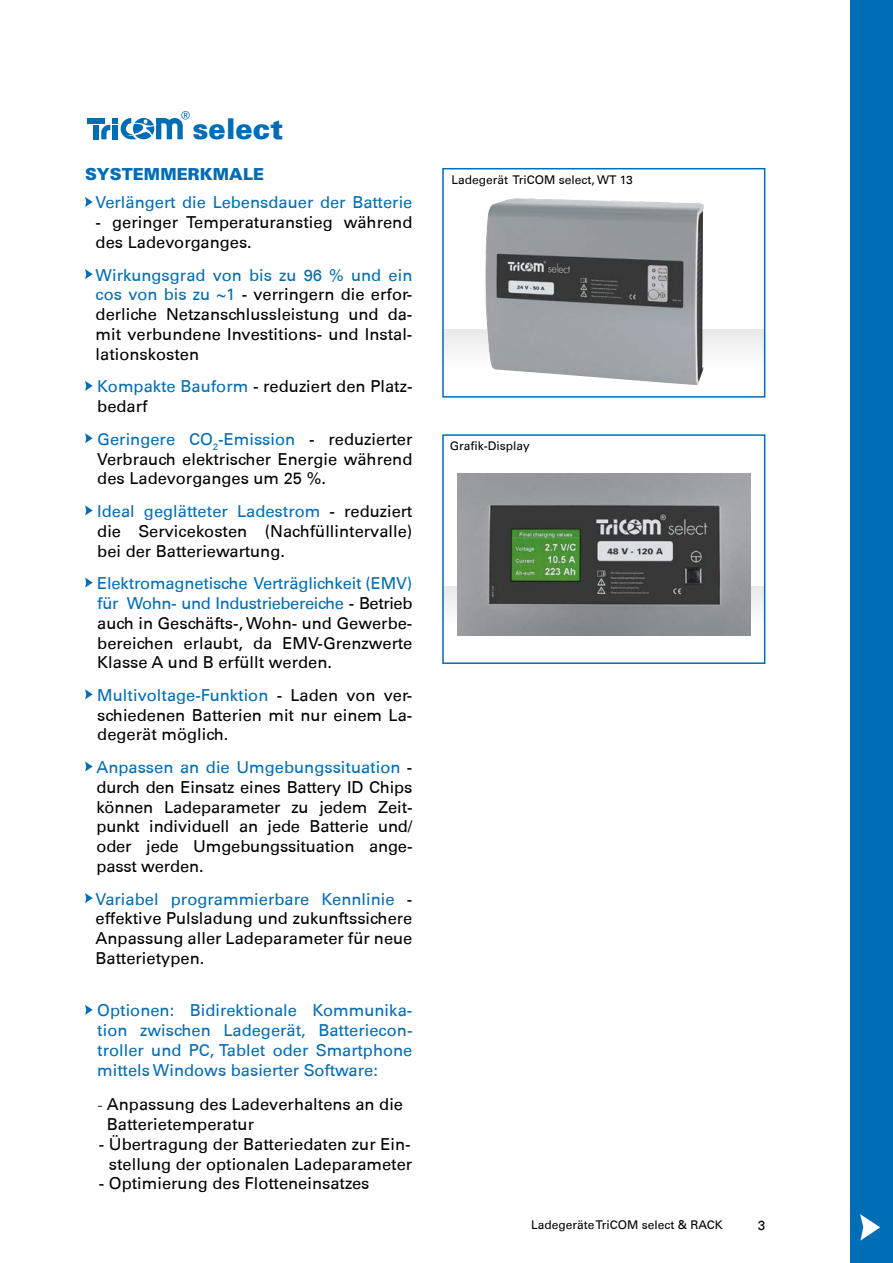
<style>
.page{position:relative;width:893px;height:1263px;background:#fff}
.page>*{position:absolute;margin:0;border:0;box-sizing:border-box;transform-origin:0 0}
.t1{font:900 28.5px "Univers";color:#006db7}
.t2{font:16.5px/19.8px "Univers 55 Roman";color:#000;text-align:justify}
.t3{font:16.5px/19.8px "Univers 55 Roman";color:#006db7;text-align:justify}
.t4{font:900 16.5px "Univers";color:#006db7}
.t5{font:13.5px "Univers 55 Roman";color:#000}
.t6{font:12px "Univers 55 Roman";color:#000}
.s1{color:#006db7}
.s2{font-family:"Minion Pro"}
</style>
<div class="page">
<div style="left:850px;top:0;width:43px;height:1263px;background:#006db7"></div>
<svg style="left:860px;top:1214px;width:20px;height:26px"></svg>
<div style="left:443px;top:586px;width:322px;height:38px;background:#f3f3f3"></div>
<div style="left:442px;top:434px;width:323px;height:230px;border:2px solid #006db7"></div>
<img style="left:457px;top:474px;width:293px;height:161px">
<svg style="left:85px;top:197px;width:8px;height:10px"></svg>
<svg style="left:85px;top:269px;width:8px;height:10px"></svg>
<svg style="left:85px;top:381px;width:8px;height:10px"></svg>
<svg style="left:85px;top:433px;width:8px;height:10px"></svg>
<svg style="left:85px;top:505px;width:8px;height:10px"></svg>
<svg style="left:85px;top:577px;width:8px;height:11px"></svg>
<svg style="left:85px;top:689px;width:8px;height:10px"></svg>
<svg style="left:85px;top:761px;width:8px;height:10px"></svg>
<svg style="left:85px;top:893px;width:8px;height:10px"></svg>
<svg style="left:85px;top:1005px;width:8px;height:10px"></svg>
<div style="left:443px;top:329px;width:322px;height:38px;background:#f3f3f3"></div>
<div style="left:442px;top:168px;width:323px;height:230px;border:2px solid #006db7"></div>
<img style="left:485px;top:198px;width:219px;height:187px">
<div style="left:87px;top:118px;width:17px;height:5px;background:#006db7"></div>
<div style="left:93px;top:125px;width:5px;height:14px;background:#006db7"></div>
<svg style="left:101px;top:111px;width:89px;height:29px"></svg>
<h1 class="t1" style="left:193px;top:110px;width:92px">select</h1>
<p class="t4" style="left:85px;top:163px;width:181px">SYSTEMMERKMALE</p>
<p class="t3" style="left:96px;top:193px;width:318px">Verlängert die Lebensdauer der Batterie</p>
<p class="t2" style="left:96px;top:213px;width:318px">- geringer Temperaturanstieg während des Ladevorganges.</p>
<p class="t2" style="left:96px;top:265px;width:318px"><span class="s1">Wirkungsgrad von bis zu 96 % und ein cos von bis zu ~1</span> - verringern die erfor&shy;derliche Netzanschlussleistung und da&shy;mit verbundene Investitions- und Instal&shy;lationskosten</p>
<p class="t2" style="left:97px;top:377px;width:317px"><span class="s1">Kompakte Bauform</span> - reduziert den Platz&shy;bedarf</p>
<p class="t2" style="left:97px;top:429px;width:317px"><span class="s1">Geringere CO</span><sub>2</sub><span class="s1">-Emission</span> - reduzierter Verbrauch elektrischer Energie während des Ladevorganges um 25 %.</p>
<p class="t2" style="left:97px;top:501px;width:317px"><span class="s1">Ideal geglätteter Ladestrom</span> - reduziert die Servicekosten (Nachfüllintervalle) bei der Batteriewartung.</p>
<p class="t2" style="left:97px;top:573px;width:317px"><span class="s1">Elektromagnetische Verträglichkeit (EMV) für Wohn- und Industriebereiche</span> - Betrieb auch in Geschäfts-, Wohn- und Gewerbe&shy;bereichen erlaubt, da EMV-Grenzwerte Klasse A und B erfüllt werden.</p>
<p class="t2" style="left:97px;top:685px;width:317px"><span class="s1">Multivoltage-Funktion</span> - Laden von ver&shy;schiedenen Batterien mit nur einem La&shy;degerät möglich.</p>
<p class="t2" style="left:96px;top:757px;width:318px"><span class="s1">Anpassen an die Umgebungssituation</span> - durch den Einsatz eines Battery ID Chips können Ladeparameter zu jedem Zeit&shy;punkt individuell an jede Batterie und/ oder jede Umgebungssituation ange&shy;passt werden.</p>
<p class="t2" style="left:96px;top:889px;width:318px"><span class="s1">Variabel programmierbare Kennlinie</span> - effektive Pulsladung und zukunftssichere Anpassung aller Ladeparameter für neue Batterietypen.</p>
<p class="t3" style="left:97px;top:1001px;width:317px">Optionen: Bidirektionale Kommunika&shy;tion zwischen Ladegerät, Batteriecon&shy;troller und PC, Tablet oder Smartphone mittels Windows basierter Software:</p>
<p class="t2" style="left:107px;top:1094px;width:298px;text-indent:-10px"><span class="s2">-</span> Anpassung des Ladeverhaltens an die<br>Batterietemperatur</p>
<p class="t2" style="left:99px;top:1134px;width:315px;text-align:right">- Übertragung der Batteriedaten zur Ein&shy;stellung der optionalen Ladeparameter</p>
<p class="t2" style="left:99px;top:1174px;width:272px">- Optimierung des Flotteneinsatzes</p>
<p class="t6" style="left:451px;top:173px;width:183px">Ladegerät TriCOM select, WT 13</p>
<p class="t6" style="left:450px;top:439px;width:82px">Grafik-Display</p>
<p class="t6" style="left:531px;top:1217px;width:193px">Ladegeräte TriCOM select &amp; RACK</p>
<p class="t5" style="left:758px;top:1217px;width:9px">3</p>
</div>
